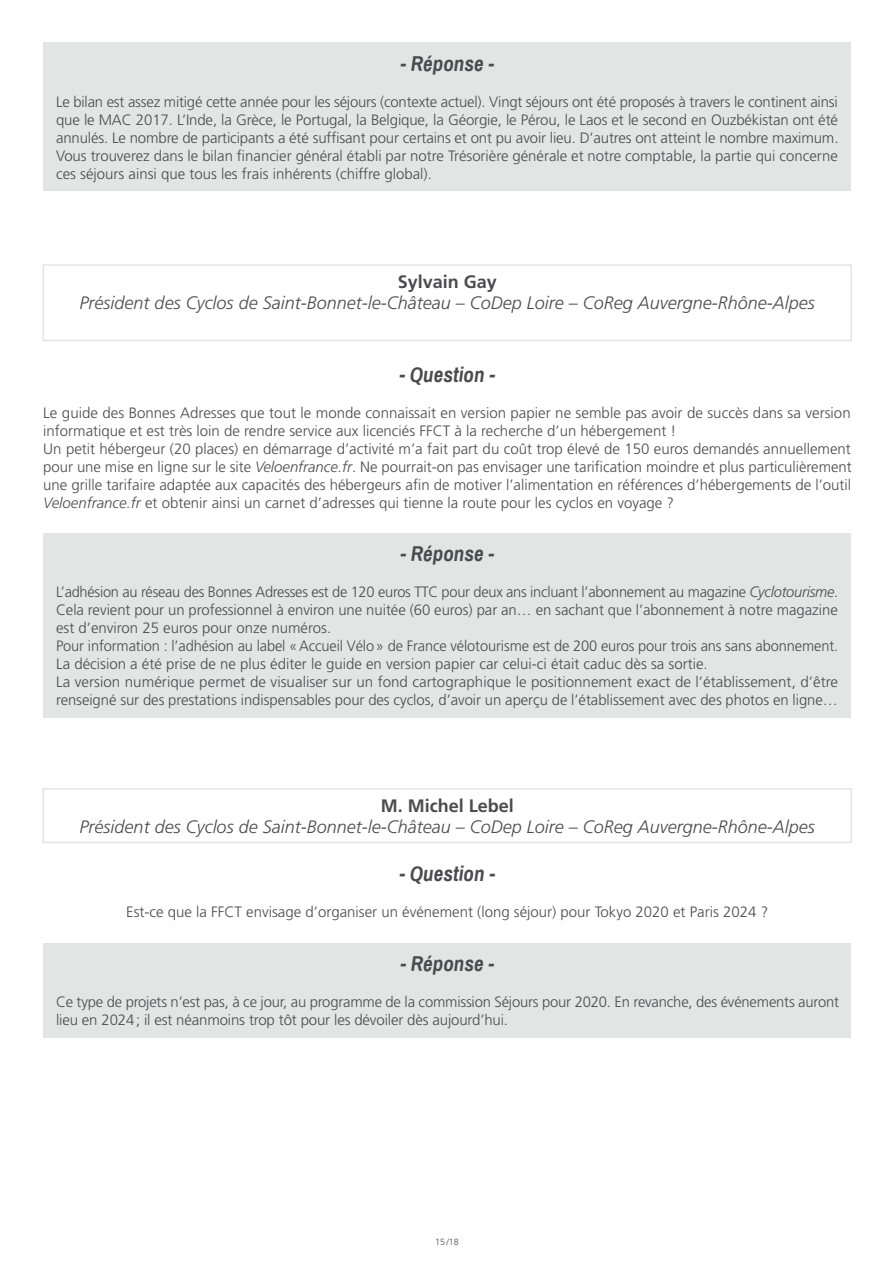
<style>
.page{position:relative;width:893px;height:1263px;background:#fff}
.page>*{position:absolute;margin:0;border:0;box-sizing:border-box;transform-origin:0 0}
.t1{font:italic 700 21px "Archivo Narrow";color:#4b4b4d}
.t2{font:italic 300 18px "Frutiger";color:#4b4b4d}
.t3{font:700 18px "Frutiger";color:#4b4b4d}
.t4{font:300 15px/18px "Frutiger";color:#4b4b4d}
.t5{font:300 9px "Frutiger";color:#4b4b4d}
.s1{font-style:italic}
</style>
<div class="page">
<div style="left:43px;top:43px;width:808px;height:148px;background:#e3e4e4"></div>
<div style="left:43px;top:533px;width:808px;height:185px;background:#e3e4e4"></div>
<div style="left:43px;top:943px;width:808px;height:94px;background:#e3e4e4"></div>
<div style="left:43px;top:264px;width:809px;height:77px;border:2px solid #e3e4e4"></div>
<div style="left:43px;top:788px;width:809px;height:55px;border:2px solid #e3e4e4"></div>
<h1 class="t1" style="left:400px;top:50px;width:95px">- Réponse -</h1>
<p class="t4" style="left:56px;top:93px;width:784px;text-align:justify">Le bilan est assez mitigé cette année pour les séjours (contexte actuel). Vingt séjours ont été proposés à travers le continent ainsi que le MAC 2017. L’Inde, la Grèce, le Portugal, la Belgique, la Géorgie, le Pérou, le Laos et le second en Ouzbékistan ont été annulés. Le nombre de participants a été suffisant pour certains et ont pu avoir lieu. D’autres ont atteint le nombre maximum.<br>Vous trouverez dans le bilan financier général établi par notre Trésorière générale et notre comptable, la partie qui concerne ces séjours ainsi que tous les frais inhérents (chiffre global).</p>
<p class="t3" style="left:398px;top:271px;width:101px">Sylvain Gay</p>
<p class="t2" style="left:80px;top:293px;width:737px">Président des Cyclos de Saint-Bonnet-le-Château – CoDep Loire – CoReg Auvergne-Rhône-Alpes</p>
<h1 class="t1" style="left:399px;top:362px;width:97px">- Question -</h1>
<p class="t4" style="left:43px;top:404px;width:810px">Le guide des Bonnes Adresses que tout le monde connaissait en version papier ne semble pas avoir de succès dans sa version informatique et est très loin de rendre service aux licenciés FFCT à la recherche d’un hébergement !<br>Un petit hébergeur (20 places) en démarrage d’activité m’a fait part du coût trop élevé de 150 euros demandés annuellement pour une mise en ligne sur le site <span class="s1">Veloenfrance.fr</span>. Ne pourrait-on pas envisager une tarification moindre et plus particulièrement une grille tarifaire adaptée aux capacités des hébergeurs afin de motiver l’alimentation en références d’hébergements de l’outil <span class="s1">Veloenfrance.fr</span> et obtenir ainsi un carnet d’adresses qui tienne la route pour les cyclos en voyage ?</p>
<h1 class="t1" style="left:400px;top:541px;width:95px">- Réponse -</h1>
<p class="t4" style="left:56px;top:583px;width:784px">L’adhésion au réseau des Bonnes Adresses est de 120 euros TTC pour deux ans incluant l’abonnement au magazine <span class="s1">Cyclotourisme</span>.<br>Cela revient pour un professionnel à environ une nuitée (60 euros) par an… en sachant que l’abonnement à notre magazine est d’environ 25 euros pour onze numéros.<br>Pour information : l’adhésion au label «Accueil Vélo» de France vélotourisme est de 200 euros pour trois ans sans abonnement.<br>La décision a été prise de ne plus éditer le guide en version papier car celui-ci était caduc dès sa sortie.<br>La version numérique permet de visualiser sur un fond cartographique le positionnement exact de l’établissement, d’être renseigné sur des prestations indispensables pour des cyclos, d’avoir un aperçu de l’établissement avec des photos en ligne…</p>
<p class="t3" style="left:381px;top:795px;width:135px">M. Michel Lebel</p>
<p class="t2" style="left:80px;top:817px;width:737px">Président des Cyclos de Saint-Bonnet-le-Château – CoDep Loire – CoReg Auvergne-Rhône-Alpes</p>
<h1 class="t1" style="left:399px;top:861px;width:97px">- Question -</h1>
<p class="t4" style="left:126px;top:903px;width:643px">Est-ce que la FFCT envisage d’organiser un événement (long séjour) pour Tokyo 2020 et Paris 2024 ?</p>
<h1 class="t1" style="left:400px;top:951px;width:95px">- Réponse -</h1>
<p class="t4" style="left:56px;top:993px;width:784px">Ce type de projets n’est pas, à ce jour, au programme de la commission Séjours pour 2020. En revanche, des événements auront lieu en 2024; il est néanmoins trop tôt pour les dévoiler dès aujourd’hui.</p>
<p class="t5" style="left:435px;top:1237px;width:25px">15/18</p>
</div>
